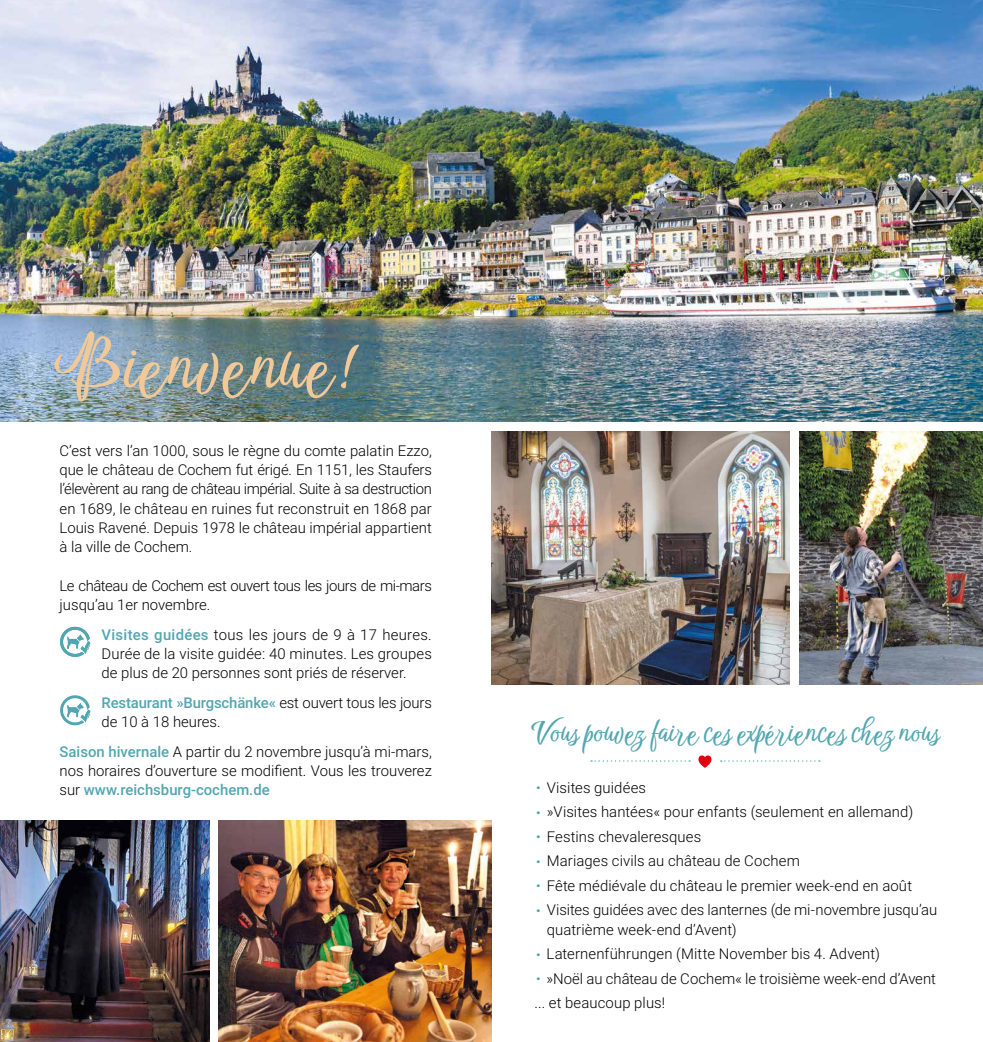
<style>
.page{position:relative;width:983px;height:1042px;background:#fff}
.page>*{position:absolute;margin:0;border:0;box-sizing:border-box;transform-origin:0 0}
.t1{font:italic 500 73.5px "Birthstone Bounce";color:#f1c897}
.t2{font:300 35px "Roboto";color:#52a6b1}
.t3{font:italic 500 29.75px "Birthstone Bounce";letter-spacing:.015em;color:#52a6b1}
.t4{font:300 14.88px/19.2px "Roboto";color:#000;text-align:justify}
.t5{font:300 14.88px/19.2px "Roboto";letter-spacing:-.03em;color:#000}
.s1{font-weight:500;color:#52a6b1}
</style>
<div class="page">
<img style="left:0;top:0;width:982px;height:422px">
<svg style="left:60px;top:626px;width:30px;height:31px"></svg>
<img style="left:219px;top:820px;width:272px;height:222px">
<img style="left:0;top:820px;width:209px;height:222px">
<img style="left:491px;top:432px;width:298px;height:253px">
<img style="left:799px;top:432px;width:183px;height:253px">
<svg style="left:698px;top:755px;width:13px;height:13px"></svg>
<svg style="left:591px;top:760px;width:99px;height:1px"></svg>
<svg style="left:720px;top:760px;width:99px;height:1px"></svg>
<svg style="left:60px;top:695px;width:30px;height:31px"></svg>
<h1 class="t1" style="left:60px;top:319px;width:306px">Bienvenue!</h1>
<p class="t4" style="left:60px;top:440px;width:374px">C’est vers l’an 1000, sous le règne du comte palatin Ezzo, que le château de Cochem fut érigé. En 1151, les Staufers l’élevèrent au rang de château impérial. Suite à sa destruction en 1689, le château en ruines fut reconstruit en 1868 par Louis Ravené. Depuis 1978 le château impérial appartient à la ville de Cochem.</p>
<p class="t5" style="left:60px;top:575px;width:373px">Le château de Cochem est ouvert tous les jours de mi-mars jusqu’au 1er novembre.</p>
<p class="t4" style="left:102px;top:624px;width:332px"><span class="s1">Visites guidées</span> tous les jours de 9 à 17 heures.<br>Durée de la visite guidée: 40 minutes. Les groupes de plus de 20 personnes sont priés de réserver.</p>
<p class="t4" style="left:102px;top:692px;width:332px"><span class="s1">Restaurant »Burgschänke«</span> est ouvert tous les jours de 10 à 18 heures.</p>
<p class="t4" style="left:60px;top:741px;width:374px"><span class="s1">Saison hivernale</span> A partir du 2 novembre jusqu’à mi-mars, nos horaires d’ouverture se modifient. Vous les trouverez sur <span class="s1">www.reichsburg-cochem.de</span></p>
<h3 class="t3" style="left:533px;top:713px;width:420px">Vouspouvez fairecesexpérienceschez nous</h3>
<h2 class="t2" style="left:534px;top:752px;width:10px">.</h2>
<p class="t4" style="left:546px;top:777px;width:101px">Visites guidées</p>
<h2 class="t2" style="left:534px;top:777px;width:10px">.</h2>
<p class="t4" style="left:546px;top:802px;width:368px">»Visites hantées« pour enfants (seulement en allemand)</p>
<h2 class="t2" style="left:534px;top:801px;width:10px">.</h2>
<p class="t4" style="left:546px;top:826px;width:156px">Festins chevaleresques</p>
<h2 class="t2" style="left:534px;top:826px;width:10px">.</h2>
<p class="t4" style="left:546px;top:851px;width:254px">Mariages civils au château de Cochem</p>
<h2 class="t2" style="left:534px;top:850px;width:10px">.</h2>
<p class="t4" style="left:546px;top:875px;width:367px">Fête médiévale du château le premier week-end en août</p>
<h2 class="t2" style="left:534px;top:875px;width:10px">.</h2>
<p class="t4" style="left:546px;top:900px;width:392px">Visites guidées avec des lanternes (de mi-novembre jusqu’au quatrième week-end d’Avent)</p>
<h2 class="t2" style="left:534px;top:918px;width:10px">.</h2>
<p class="t4" style="left:546px;top:943px;width:335px">Laternenführungen (Mitte November bis 4. Advent)</p>
<h2 class="t2" style="left:534px;top:943px;width:10px">.</h2>
<p class="t4" style="left:534px;top:965px;width:403px;line-height:24.5px;text-indent:12px">»Noël au château de Cochem« le troisième week-end d’Avent ... et beaucoup plus!</p>
</div>
